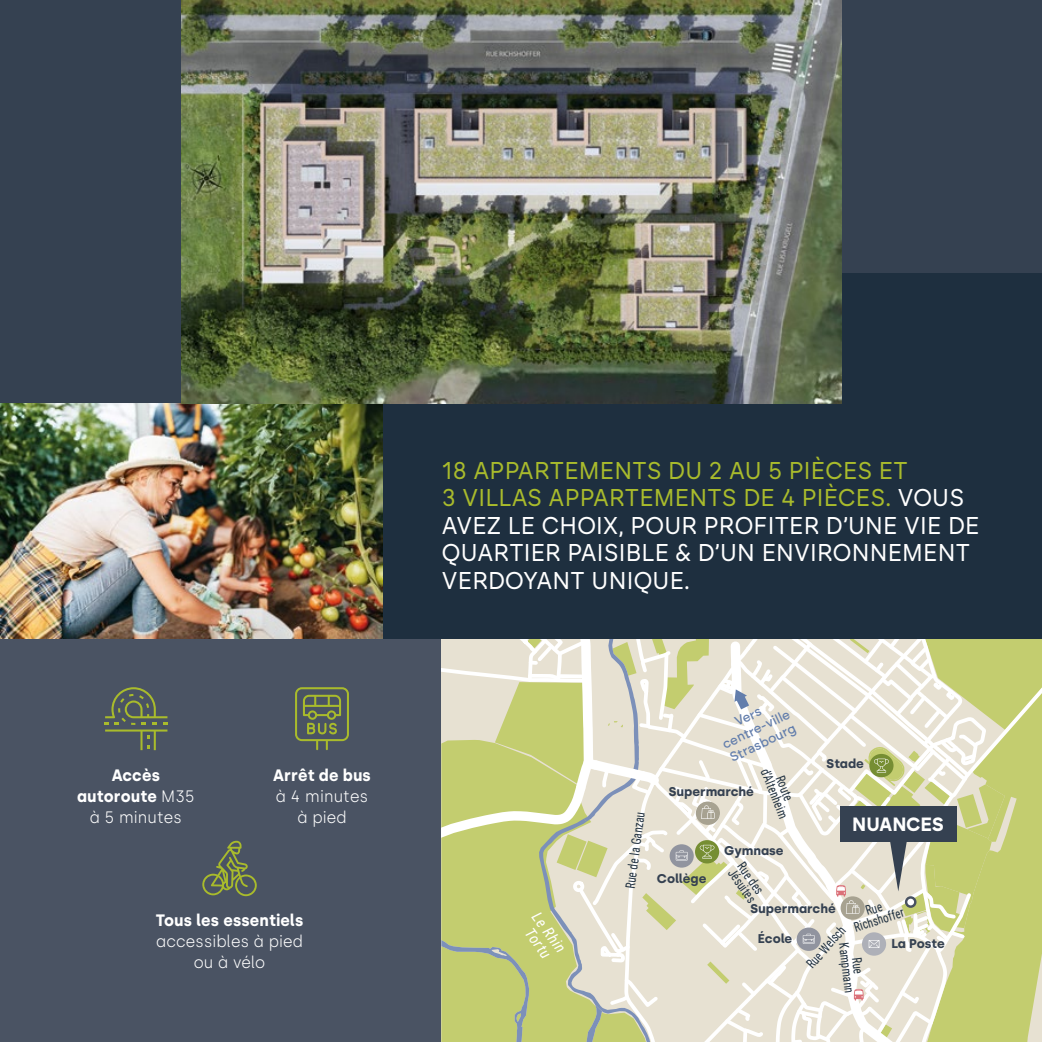
<style>
.page{position:relative;width:1042px;height:1042px;background:#354151}
.page>*{position:absolute;margin:0;border:0;box-sizing:border-box;transform-origin:0 0}
.t1{font:24.32px/27.5px "Brockmann";letter-spacing:.01em;color:#fff;scale:.96 1}
.t2{font:700 19.25px "Brockmann";color:#fff}
.t3{font:700 16.62px/20.8px "Silka";letter-spacing:.01em;color:#fff;text-align:center;scale:.94 1}
.t4{font:300 16.62px/20.8px "Silka";letter-spacing:.01em;color:#fff;text-align:center;scale:.94 1}
.t5{font:italic 15.05px/15px "Roboto Condensed";color:#fff;text-align:center}
.t6{font:13.12px/11.4px "Roboto Condensed";color:#1e2f3f;text-align:center;scale:.83 1}
.t7{font:500 13.12px/15px "Brockmann";color:#637eac;text-align:center}
.t8{font:700 12.78px "Silka";color:#354151}
.s1{font-weight:300}
.s2{color:#a9bb2c}
</style>
<div class="page">
<div style="left:0;top:491px;width:456px;height:551px;background:#4a5363"></div>
<svg style="left:202px;top:841px;width:55px;height:55px"></svg>
<svg style="left:295px;top:687px;width:54px;height:63px"></svg>
<svg style="left:104px;top:687px;width:63px;height:63px"></svg>
<svg style="left:442px;top:638px;width:600px;height:404px;background:#d8d9b4"></svg>
<div style="left:382px;top:273px;width:660px;height:365px;background:#1e2f3f"></div>
<img style="left:0;top:403px;width:382px;height:235px">
<img style="left:182px;top:0;width:659px;height:403px">
<p class="t3" style="left:77px;top:765px;width:126px">Accès autoroute <span class="s1">M35 à 5 minutes</span></p>
<p class="t3" style="left:273px;top:765px;width:106px">Arrêt de bus</p>
<p class="t4" style="left:276px;top:786px;width:99px">à 4 minutes à pied</p>
<p class="t3" style="left:156px;top:910px;width:159px">Tous les essentiels</p>
<p class="t4" style="left:156px;top:930px;width:158px">accessibles à pied ou à vélo</p>
<p class="t1" style="left:442px;top:456px;width:561px"><span class="s2">18 APPARTEMENTS DU 2 AU 5 PIÈCES ET<br>3 VILLAS APPARTEMENTS DE 4 PIÈCES.</span> VOUS AVEZ LE CHOIX, POUR PROFITER D’UNE VIE DE QUARTIER PAISIBLE &amp; D’UN ENVIRONNEMENT VERDOYANT UNIQUE.</p>
<p class="t5" style="left:542px;top:909px;width:47px;rotate:53deg">Le Rhin<br>Tortu</p>
<p class="t6" style="left:624px;top:888px;width:95px;rotate:-83deg">Rue de la Ganzau</p>
<p class="t7" style="left:713px;top:724px;width:74px;rotate:-26deg">Vers centre-ville<br>Strasbourg</p>
<p class="t6" style="left:781px;top:762px;width:65px;rotate:68deg">Route d’Altenheim</p>
<p class="t8" style="left:669px;top:783px;width:87px">Supermarché</p>
<p class="t8" style="left:724px;top:843px;width:61px">Gymnase</p>
<p class="t8" style="left:826px;top:756px;width:39px">Stade</p>
<p class="t2" style="left:852px;top:812px;width:93px">NUANCES</p>
<p class="t8" style="left:657px;top:870px;width:51px">Collège</p>
<p class="t6" style="left:745px;top:860px;width:47px;text-align:left;rotate:55deg">Rue des<br>Jésuites</p>
<p class="t8" style="left:750px;top:901px;width:87px">Supermarché</p>
<p class="t6" style="left:848px;top:909px;width:64px;line-height:12.2px;rotate:-18deg">Rue<br>Richshoffer</p>
<p class="t6" style="left:861px;top:941px;width:62px;rotate:83deg">Rue<br>Kampmann</p>
<p class="t6" style="left:804px;top:962px;width:64px;rotate:-48deg">Rue Welsch</p>
<p class="t8" style="left:758px;top:931px;width:36px">École</p>
<p class="t8" style="left:891px;top:936px;width:55px">La Poste</p>
</div>
